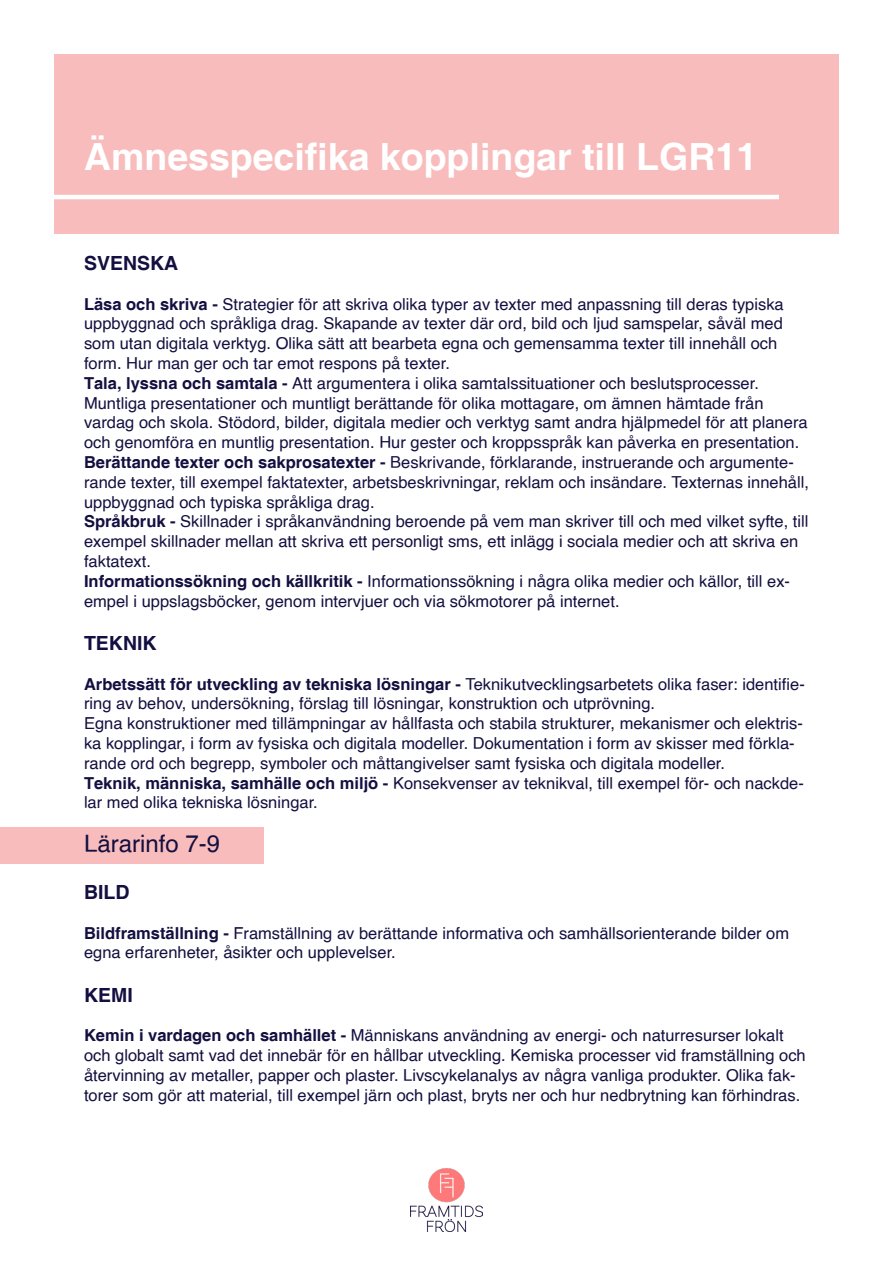
<style>
.page{position:relative;width:893px;height:1263px;background:#fff}
.page>*{position:absolute;margin:0;border:0;box-sizing:border-box;transform-origin:0 0}
.t1{font:700 37.5px "Helvetica";color:#fff}
.t2{font:24px "Helvetica";color:#130f40}
.t3{font:700 19.5px "Helvetica";color:#130f40}
.t4{font:16.5px/19.8px "Helvetica";color:#130f40}
.s1{font-weight:700}
</style>
<div class="page">
<div style="left:0;top:827px;width:264px;height:36px;background:#f8bcbc"></div>
<div style="left:54px;top:54px;width:785px;height:180px;background:#f8bcbc"></div>
<hr style="left:54px;top:195px;width:725px;height:4px;background:#fff">
<img style="left:411px;top:1168px;width:71px;height:64px">
<p class="t1" style="left:84px;top:134px;width:675px">Ämnesspecifika kopplingar till LGR11</p>
<p class="t3" style="left:84px;top:251px;width:96px">SVENSKA</p>
<p class="t4" style="left:84px;top:294px;width:701px"><span class="s1">Läsa och skriva -</span> Strategier för att skriva olika typer av texter med anpassning till deras typiska uppbyggnad och språkliga drag. Skapande av texter där ord, bild och ljud samspelar, såväl med som utan digitala verktyg. Olika sätt att bearbeta egna och gemensamma texter till innehåll och form. Hur man ger och tar emot respons på texter.</p>
<p class="t4" style="left:84px;top:374px;width:676px"><span class="s1">Tala, lyssna och samtala -</span> Att argumentera i olika samtalssituationer och beslutsprocesser.</p>
<p class="t4" style="left:84px;top:393px;width:725px">Muntliga presentationer och muntligt berättande för olika mottagare, om ämnen hämtade från vardag och skola. Stödord, bilder, digitala medier och verktyg samt andra hjälpmedel för att planera och genomföra en muntlig presentation. Hur gester och kroppsspråk kan påverka en presentation.</p>
<p class="t4" style="left:84px;top:453px;width:726px"><span class="s1">Berättande texter och sakprosatexter -</span> Beskrivande, förklarande, instruerande och argumente&shy;rande texter, till exempel faktatexter, arbetsbeskrivningar, reklam och insändare. Texternas innehåll, uppbyggnad och typiska språkliga drag.</p>
<p class="t4" style="left:84px;top:512px;width:726px"><span class="s1">Språkbruk -</span> Skillnader i språkanvändning beroende på vem man skriver till och med vilket syfte, till exempel skillnader mellan att skriva ett personligt sms, ett inlägg i sociala medier och att skriva en faktatext.</p>
<p class="t4" style="left:84px;top:572px;width:708px"><span class="s1">Informationssökning och källkritik -</span> Informationssökning i några olika medier och källor, till ex&shy;empel i uppslagsböcker, genom intervjuer och via sökmotorer på internet.</p>
<p class="t3" style="left:84px;top:631px;width:74px">TEKNIK</p>
<p class="t4" style="left:84px;top:674px;width:722px"><span class="s1">Arbetssätt för utveckling av tekniska lösningar -</span> Teknikutvecklingsarbetets olika faser: identifie&shy;ring av behov, undersökning, förslag till lösningar, konstruktion och utprövning.</p>
<p class="t4" style="left:84px;top:714px;width:720px">Egna konstruktioner med tillämpningar av hållfasta och stabila strukturer, mekanismer och elektris&shy;ka kopplingar, i form av fysiska och digitala modeller. Dokumentation i form av skisser med förkla&shy;rande ord och begrepp, symboler och måttangivelser samt fysiska och digitala modeller.</p>
<p class="t4" style="left:84px;top:773px;width:721px"><span class="s1">Teknik, människa, samhälle och miljö -</span> Konsekvenser av teknikval, till exempel för- och nackde&shy;lar med olika tekniska lösningar.</p>
<p class="t2" style="left:84px;top:825px;width:138px">Lärarinfo 7-9</p>
<p class="t3" style="left:84px;top:880px;width:47px">BILD</p>
<p class="t4" style="left:84px;top:923px;width:707px"><span class="s1">Bildframställning -</span> Framställning av berättande informativa och samhällsorienterande bilder om egna erfarenheter, åsikter och upplevelser.</p>
<p class="t3" style="left:84px;top:983px;width:50px">KEMI</p>
<p class="t4" style="left:84px;top:1026px;width:723px"><span class="s1">Kemin i vardagen och samhället -</span> Människans användning av energi- och naturresurser lokalt och globalt samt vad det innebär för en hållbar utveckling. Kemiska processer vid framställning och återvinning av metaller, papper och plaster. Livscykelanalys av några vanliga produkter. Olika fak&shy;torer som gör att material, till exempel järn och plast, bryts ner och hur nedbrytning kan förhindras.</p>
</div>
